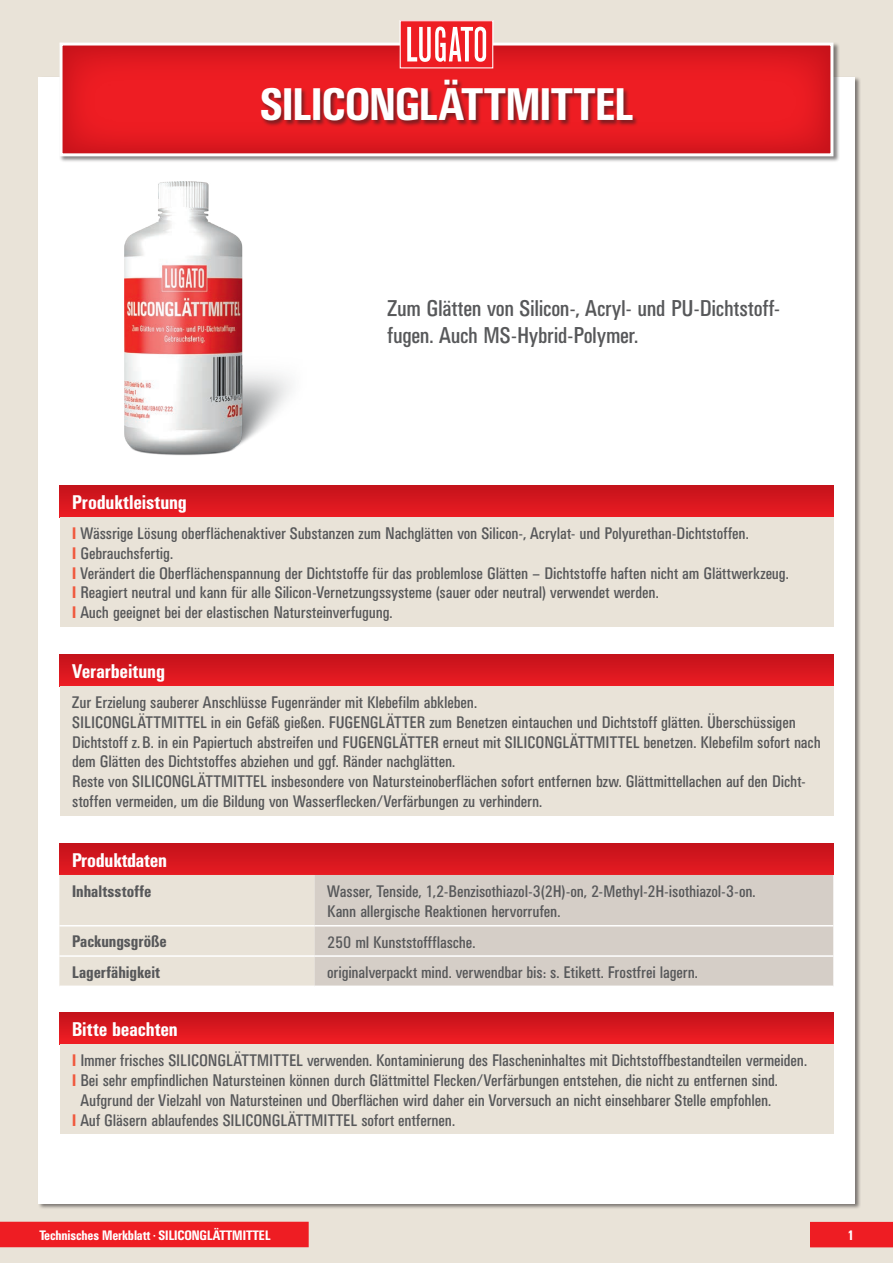
<style>
.page{position:relative;width:893px;height:1263px;background:#e9e3d8}
.page>*{position:absolute;margin:0;border:0;box-sizing:border-box;transform-origin:0 0}
.t1{font:500 condensed 45px "UN11";color:#fff}
.t2{font:condensed 22.5px/27px "UN11";letter-spacing:-.005em;color:#57585a}
.t3{font:500 condensed 19.5px "UN11";letter-spacing:.005em;color:#fff}
.t4{font:condensed 16.5px/19.8px "UN11";color:#57585a}
.t5{font:500 condensed 16.5px "UN11";letter-spacing:.01em;color:#57585a}
.t6{font:500 condensed 13.5px "UN11";color:#fff}
.s1{font-weight:500;color:#f0593e}
</style>
<div class="page">
<div style="left:38px;top:77px;width:817px;height:1126px;background:#fff"></div>
<div style="left:810px;top:1222px;width:83px;height:25px;background:#ee1d23"></div>
<div style="left:0;top:1222px;width:309px;height:25px;background:#ee1d23"></div>
<img style="left:125px;top:181px;width:166px;height:275px">
<div style="left:59px;top:42px;width:781px;height:121px;background:#231f20;opacity:.55"></div>
<svg style="left:60px;top:43px;width:773px;height:113px;background:#e4282f"></svg>
<div style="left:261px;top:79px;width:378px;height:48px;background:#231f20;opacity:.55"></div>
<div style="left:400px;top:21px;width:93px;height:47px;background:#ee1d23"></div>
<div style="left:400px;top:20px;width:93px;height:48px;border:1px solid #fff"></div>
<svg style="left:407px;top:27px;width:79px;height:35px"></svg>
<div style="left:60px;top:485px;width:773px;height:32px;background:linear-gradient(to bottom,#c3121b,#ea1c22)"></div>
<div style="left:60px;top:517px;width:773px;height:110px;background:#e9e3d8"></div>
<div style="left:60px;top:654px;width:773px;height:32px;background:linear-gradient(to bottom,#c2121a,#eb1c23)"></div>
<div style="left:60px;top:686px;width:773px;height:129px;background:#e9e3d8"></div>
<div style="left:59px;top:843px;width:774px;height:32px;background:linear-gradient(to bottom,#c3121b,#e51b22)"></div>
<div style="left:59px;top:875px;width:255px;height:110px;background:#e9e3d8"></div>
<div style="left:314px;top:875px;width:519px;height:110px;background:#d5cec7"></div>
<hr style="left:59px;top:925px;width:255px;height:1px;background:#fff">
<hr style="left:314px;top:925px;width:519px;height:1px;background:#fff">
<hr style="left:59px;top:955px;width:255px;height:2px;background:#fff">
<hr style="left:314px;top:955px;width:519px;height:2px;background:#fff">
<div style="left:60px;top:1012px;width:773px;height:32px;background:linear-gradient(to bottom,#c2121a,#f01d24)"></div>
<div style="left:60px;top:1044px;width:773px;height:90px;background:#e9e3d8"></div>
<h1 class="t1" style="left:260px;top:79px;width:374px">SILICONGLÄTTMITTEL</h1>
<h2 class="t2" style="left:387px;top:294px;width:394px">Zum Glätten von Silicon-, Acryl- und PU-Dichtstoff&shy;fugen. Auch MS-Hybrid-Polymer.</h2>
<p class="t3" style="left:72px;top:491px;width:116px">Produktleistung</p>
<p class="t4" style="left:72px;top:523px;width:718px"><span class="s1">I</span> Wässrige Lösung oberflächenaktiver Substanzen zum Nachglätten von Silicon-, Acrylat- und Polyurethan-Dichtstoffen.<br><span class="s1">I</span> Gebrauchsfertig.<br><span class="s1">I</span> Verändert die Oberflächenspannung der Dichtstoffe für das problemlose Glätten – Dichtstoffe haften nicht am Glättwerkzeug.<br><span class="s1">I</span> Reagiert neutral und kann für alle Silicon-Vernetzungssysteme (sauer oder neutral) verwendet werden.<br><span class="s1">I</span> Auch geeignet bei der elastischen Natursteinverfugung.</p>
<p class="t3" style="left:72px;top:660px;width:94px">Verarbeitung</p>
<p class="t4" style="left:72px;top:692px;width:750px">Zur Erzielung sauberer Anschlüsse Fugenränder mit Klebefilm abkleben.<br>SILICONGLÄTTMITTEL in ein Gefäß gießen. FUGENGLÄTTER zum Benetzen eintauchen und Dichtstoff glätten. Überschüssigen Dichtstoff z.B. in ein Papiertuch abstreifen und FUGENGLÄTTER erneut mit SILICONGLÄTTMITTEL benetzen. Klebefilm sofort nach dem Glätten des Dichtstoffes abziehen und ggf. Ränder nachglätten.<br>Reste von SILICONGLÄTTMITTEL insbesondere von Natursteinoberflächen sofort entfernen bzw. Glättmittellachen auf den Dicht&shy;stoffen vermeiden, um die Bildung von Wasserflecken/Verfärbungen zu verhindern.</p>
<p class="t3" style="left:72px;top:849px;width:96px">Produktdaten</p>
<p class="t5" style="left:72px;top:881px;width:81px">Inhaltsstoffe</p>
<p class="t4" style="left:327px;top:881px;width:430px">Wasser, Tenside, 1,2-Benzisothiazol-3(2H)-on, 2-Methyl-2H-isothiazol-3-on.<br>Kann allergische Reaktionen hervorrufen.</p>
<p class="t5" style="left:72px;top:932px;width:96px">Packungsgröße</p>
<p class="t4" style="left:327px;top:932px;width:150px">250 ml Kunststoffflasche.</p>
<p class="t5" style="left:72px;top:962px;width:89px">Lagerfähigkeit</p>
<p class="t4" style="left:327px;top:962px;width:372px">originalverpackt mind. verwendbar bis: s. Etikett. Frostfrei lagern.</p>
<p class="t3" style="left:72px;top:1018px;width:107px">Bitte beachten</p>
<p class="t4" style="left:72px;top:1050px;width:736px"><span class="s1">I</span> Immer frisches SILICONGLÄTTMITTEL verwenden. Kontaminierung des Flascheninhaltes mit Dichtstoffbestandteilen vermeiden.</p>
<p class="t4" style="left:72px;top:1070px;width:707px"><span class="s1">I</span> Bei sehr empfindlichen Natursteinen können durch Glättmittel Flecken/Verfärbungen entstehen, die nicht zu entfernen sind.</p>
<p class="t4" style="left:81px;top:1090px;width:692px">Aufgrund der Vielzahl von Natursteinen und Oberflächen wird daher ein Vorversuch an nicht einsehbarer Stelle empfohlen.</p>
<p class="t4" style="left:72px;top:1110px;width:384px"><span class="s1">I</span> Auf Gläsern ablaufendes SILICONGLÄTTMITTEL sofort entfernen.</p>
<p class="t6" style="left:39px;top:1227px;width:233px">Technisches Merkblatt <sup>•</sup> SILICONGLÄTTMITTEL</p>
<p class="t6" style="left:847px;top:1227px;width:8px">1</p>
</div>
